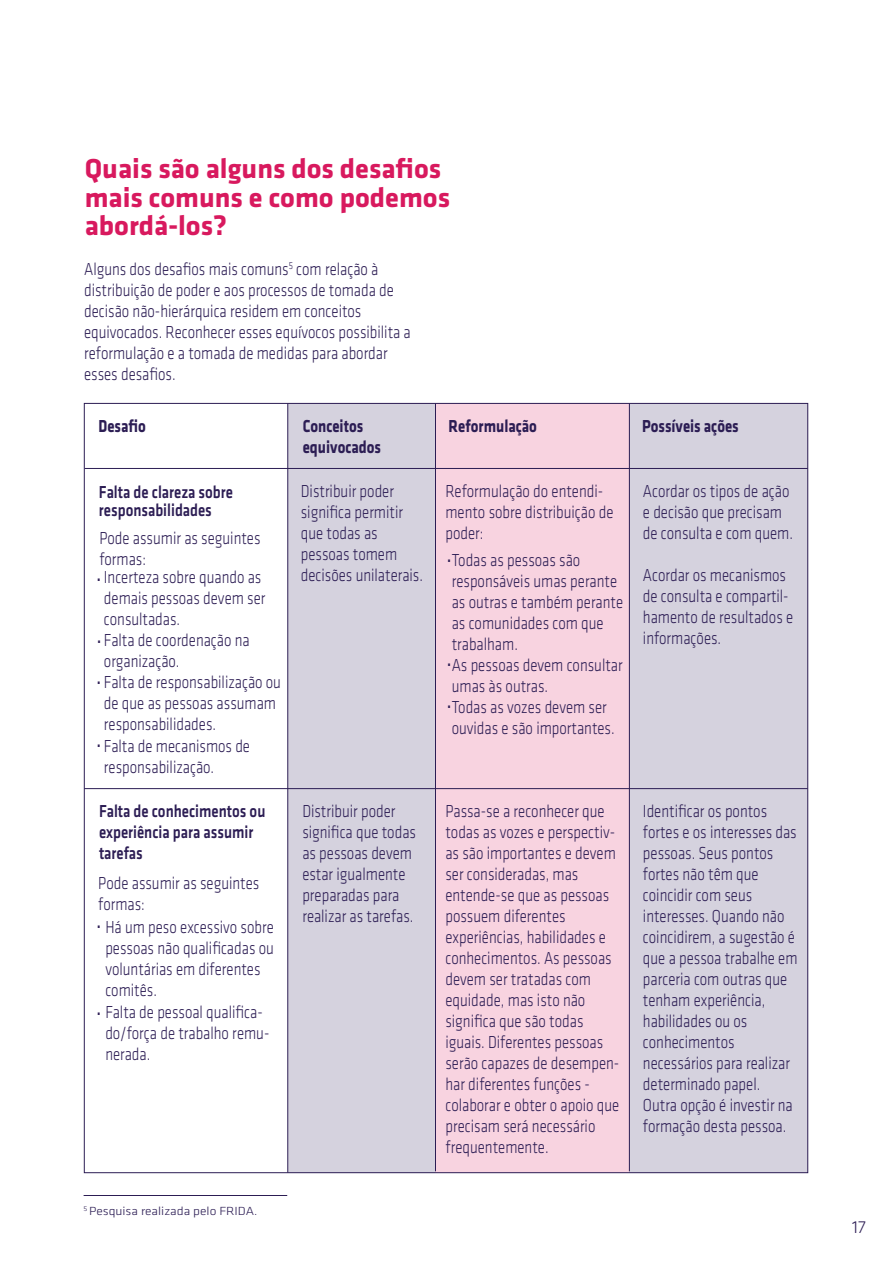
<style>
.page{position:relative;width:893px;height:1263px;background:#fff}
.page>*{position:absolute;margin:0;border:0;box-sizing:border-box;transform-origin:0 0}
.t1{font:700 28.5px/28.5px "Klavika";color:#d8195e}
.t2{font:300 18px/21px "Klavika";color:#2c1d54;scale:.83 1}
.t3{font:500 18px/21px "Klavika";color:#2c1d54;scale:.83 1}
.t4{font:700 18px/21px "Klavika";color:#2c1d54;scale:.83 1}
.t5{font:300 18px "Klavika";color:#2c1d54}
.t6{font:300 12.15px "Klavika";color:#2c1d54;scale:1.11 1}
</style>
<div class="page">
<div style="left:288px;top:403px;width:147px;height:770px;background:#d5d2de"></div>
<div style="left:629px;top:403px;width:179px;height:770px;background:#d5d2de"></div>
<div style="left:435px;top:403px;width:194px;height:770px;background:#f8d3e0"></div>
<hr style="left:287px;top:403px;width:1px;height:770px;background:#2c1d54">
<hr style="left:629px;top:403px;width:1px;height:768px;background:#2c1d54">
<hr style="left:435px;top:403px;width:1px;height:768px;background:#2c1d54">
<hr style="left:85px;top:468px;width:723px;height:1px;background:#2c1d54">
<hr style="left:84px;top:788px;width:724px;height:1px;background:#2c1d54">
<hr style="left:84px;top:1195px;width:203px;height:1px;background:#2c1d54">
<h1 class="t1" style="left:85px;top:155px;width:367px">Quais são alguns dos desafios mais comuns e como podemos abordá-los?</h1>
<p class="t2" style="left:84px;top:259px;width:395px">Alguns dos desafios mais comuns<sup>5</sup> com relação à distribuição de poder e aos processos de tomada de decisão não-hierárquica residem em conceitos equivocados. Reconhecer esses equívocos possibilita a reformulação e a tomada de medidas para abordar esses desafios.</p>
<p class="t4" style="left:99px;top:416px;width:59px">Desafio</p>
<p class="t4" style="left:303px;top:416px;width:96px">Conceitos equivocados</p>
<p class="t4" style="left:449px;top:416px;width:108px">Reformulação</p>
<p class="t4" style="left:642px;top:416px;width:118px">Possíveis ações</p>
<p class="t2" style="left:301px;top:481px;width:149px">Distribuir poder significa permitir que todas as pessoas tomem decisões unilaterais.</p>
<p class="t2" style="left:445px;top:481px;width:204px">Reformulação do entendi&shy;mento sobre distribuição de poder:</p>
<p class="t2" style="left:452px;top:550px;width:208px">Todas as pessoas são responsáveis umas perante as outras e também perante as comunidades com que trabalham.<br>As pessoas devem consultar umas às outras.<br>Todas as vozes devem ser ouvidas e são importantes.</p>
<p class="t2" style="left:643px;top:481px;width:182px">Acordar os tipos de ação e decisão que precisam de consulta e com quem.</p>
<p class="t2" style="left:643px;top:565px;width:183px">Acordar os mecanismos de consulta e compartil&shy;hamento de resultados e informações.</p>
<p class="t3" style="left:99px;top:483px;width:163px;line-height:18px">Falta de clareza sobre responsabilidades</p>
<p class="t2" style="left:99px;top:528px;width:196px">Pode assumir as seguintes formas:</p>
<p class="t3" style="left:447px;top:546px;width:6px">.</p>
<p class="t2" style="left:104px;top:567px;width:215px">Incerteza sobre quando as demais pessoas devem ser consultadas.<br>Falta de coordenação na organização.<br>Falta de responsabilização ou de que as pessoas assumam responsabilidades.<br>Falta de mecanismos de responsabilização.</p>
<p class="t3" style="left:97px;top:565px;width:6px">.</p>
<p class="t3" style="left:97px;top:626px;width:6px">.</p>
<p class="t3" style="left:97px;top:667px;width:6px">.</p>
<p class="t3" style="left:447px;top:650px;width:6px">.</p>
<p class="t3" style="left:447px;top:691px;width:6px">.</p>
<p class="t3" style="left:97px;top:731px;width:6px">.</p>
<p class="t3" style="left:99px;top:801px;width:202px">Falta de conhecimentos ou experiência para assumir tarefas</p>
<p class="t2" style="left:98px;top:872px;width:196px">Pode assumir as seguintes formas:</p>
<p class="t2" style="left:105px;top:917px;width:205px">Há um peso excessivo sobre pessoas não qualificadas ou voluntárias em diferentes comitês.<br>Falta de pessoal qualifica&shy;do/força de trabalho remu&shy;nerada.</p>
<p class="t3" style="left:97px;top:912px;width:6px">.</p>
<p class="t3" style="left:97px;top:999px;width:6px">.</p>
<p class="t2" style="left:302px;top:800px;width:138px">Distribuir poder significa que todas as pessoas devem estar igualmente preparadas para realizar as tarefas.</p>
<p class="t6" style="left:83px;top:1204px;width:158px"><sup>5</sup> Pesquisa realizada pelo FRIDA.</p>
<p class="t2" style="left:445px;top:800px;width:211px">Passa-se a reconhecer que todas as vozes e perspectiv&shy;as são importantes e devem ser consideradas, mas entende-se que as pessoas possuem diferentes experiências, habilidades e conhecimentos. As pessoas devem ser tratadas com equidade, mas isto não significa que são todas iguais. Diferentes pessoas serão capazes de desempen&shy;har diferentes funções - colaborar e obter o apoio que precisam será necessário frequentemente.</p>
<p class="t2" style="left:643px;top:801px;width:188px">Identificar os pontos fortes e os interesses das pessoas. Seus pontos fortes não têm que coincidir com seus interesses. Quando não coincidirem, a sugestão é que a pessoa trabalhe em parceria com outras que tenham experiência, habilidades ou os conhecimentos necessários para realizar determinado papel.<br>Outra opção é investir na formação desta pessoa.</p>
<p class="t5" style="left:852px;top:1217px;width:15px">17</p>
</div>
